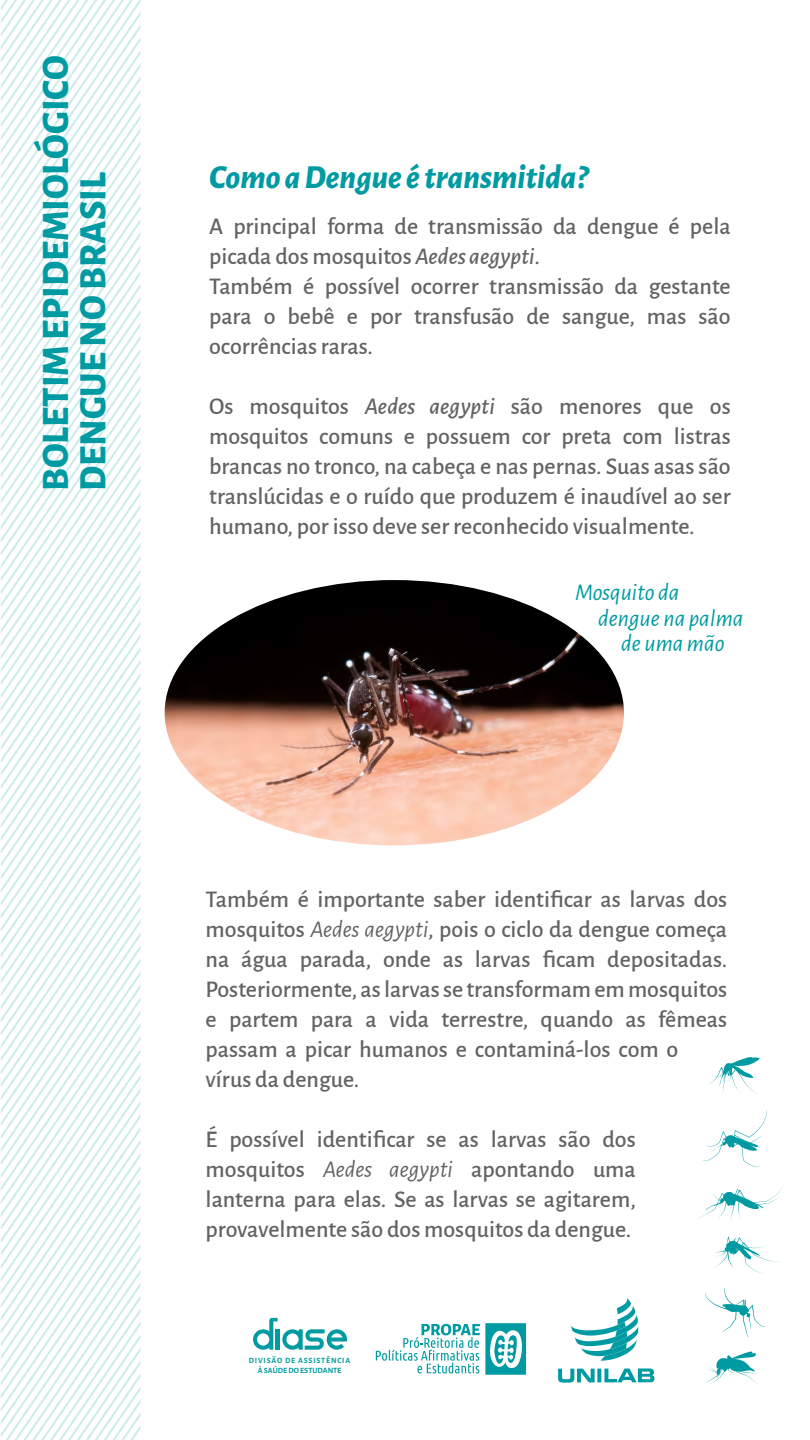
<style>
.page{position:relative;width:810px;height:1440px;background:#fff}
.page>*{position:absolute;margin:0;border:0;box-sizing:border-box;transform-origin:0 0}
.t1{font:800 38.25px/37.5px "Alegreya Sans";color:#009ba2}
.t2{font:italic 800 33px "Alegreya Sans";color:#009ba2}
.t3{font:500 24px/30px "Alegreya Sans";color:#646363}
.t4{font:italic 24px "Alegreya Sans";color:#009ba2}
.t5{font:700 8.1px/9.8px "Alegreya Sans";letter-spacing:.085em;color:#009ba2;text-align:center}
.s1{font-style:italic}
.s2{font-weight:400;font-style:italic}
</style>
<div class="page">
<svg style="left:1px;top:0;width:139px;height:1440px"></svg>
<svg style="left:706px;top:1288px;width:59px;height:49px"></svg>
<svg style="left:703px;top:1110px;width:64px;height:57px"></svg>
<svg style="left:714px;top:1236px;width:65px;height:37px"></svg>
<svg style="left:709px;top:1057px;width:51px;height:37px"></svg>
<svg style="left:697px;top:1185px;width:87px;height:36px"></svg>
<svg style="left:704px;top:1352px;width:55px;height:32px"></svg>
<img style="left:165px;top:580px;width:459px;height:265px">
<svg style="left:376px;top:1323px;width:150px;height:52px"></svg>
<svg style="left:558px;top:1369px;width:37px;height:14px"></svg>
<svg style="left:597px;top:1369px;width:4px;height:13px"></svg>
<svg style="left:604px;top:1368px;width:50px;height:14px"></svg>
<svg style="left:571px;top:1298px;width:67px;height:63px"></svg>
<svg style="left:253px;top:1318px;width:94px;height:32px"></svg>
<h1 class="t1" style="left:34px;top:491px;width:437px;rotate:-90deg">BOLETIM EPIDEMIOLÓGICO<br>DENGUE NO BRASIL</h1>
<h2 class="t2" style="left:209px;top:152px;width:380px">Como a Dengue é transmitida?</h2>
<p class="t3" style="left:209px;top:210px;width:523px">A principal forma de transmissão da dengue é pela picada dos mosquitos <span class="s1">Aedes aegypti</span>.<br>Também é possível ocorrer transmissão da gestante para o bebê e por transfusão de sangue, mas são ocorrências raras.</p>
<p class="t3" style="left:209px;top:390px;width:523px;text-align:justify">Os mosquitos <span class="s1">Aedes aegypti</span> são menores que os mosquitos comuns e possuem cor preta com listras brancas no tronco, na cabeça e nas pernas. Suas asas são translúcidas e o ruído que produzem é inaudível ao ser humano, por isso deve ser reconhecido visualmente.</p>
<p class="t4" style="left:575px;top:576px;width:106px">Mosquito da</p>
<p class="t4" style="left:598px;top:601px;width:147px">dengue na palma</p>
<p class="t4" style="left:621px;top:627px;width:105px">de uma mão</p>
<p class="t3" style="left:206px;top:883px;width:523px">Também é importante saber identificar as larvas dos mosquitos <span class="s2">Aedes aegypti</span>, pois o ciclo da dengue começa na água parada, onde as larvas ficam depositadas.<br>Posteriormente, as larvas se transformam em mosquitos e partem para a vida terrestre, quando as fêmeas passam a picar humanos e contaminá-los com o vírus da dengue.</p>
<p class="t3" style="left:206px;top:1123px;width:432px;text-align:justify">É possível identificar se as larvas são dos mosquitos <span class="s2">Aedes aegypti</span> apontando uma lanterna para elas. Se as larvas se agitarem, provavelmente são dos mosquitos da dengue.</p>
<p class="t5" style="left:249px;top:1355px;width:103px">DIVISÃO DE ASSISTÊNCIA<br>À SAÚDE DO ESTUDANTE</p>
</div>
